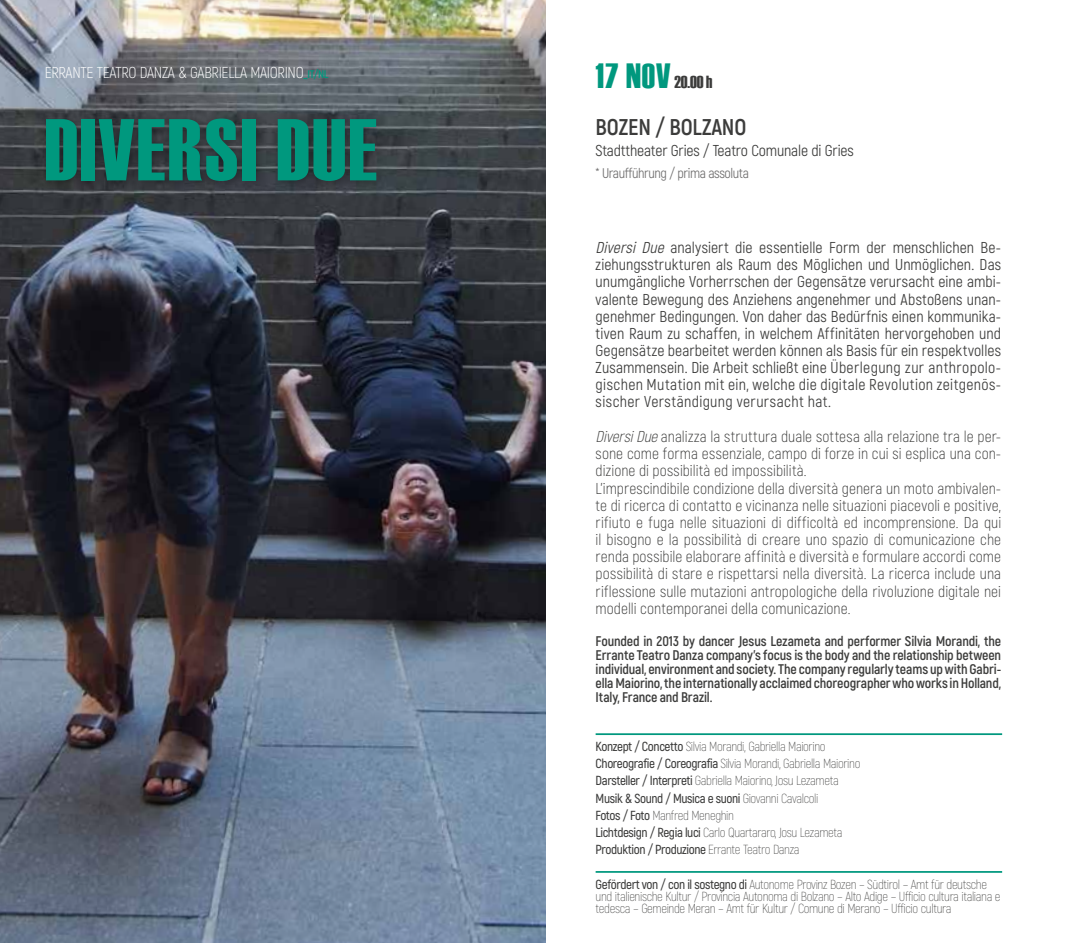
<style>
.page{position:relative;width:1092px;height:943px;background:#fff}
.page>*{position:absolute;margin:0;border:0;box-sizing:border-box;transform-origin:0 0}
.t1{font:87.5px "Haettenschweiler";letter-spacing:.025em;color:#00987e}
.t2{font:700 22.75px "Akrobat";letter-spacing:-.01em;color:#3c3c3b}
.t3{font:17.5px "Haettenschweiler";color:#3c3c3b}
.t4{font:300 15.75px/17.2px "Akrobat";letter-spacing:.005em;color:#3c3c3b}
.t5{font:15.75px/17.2px "Akrobat";letter-spacing:.02em;color:#3c3c3b;text-align:justify}
.t6{font:300 15.75px "Akrobat";letter-spacing:-.02em;color:#fff}
.t7{font:15.75px "Akrobat";letter-spacing:-.01em;color:#3c3c3b}
.t8{font:700 14px/14px "Akrobat";letter-spacing:-.015em;color:#3c3c3b;text-align:justify}
.t9{font:14px "Akrobat";letter-spacing:-.03em;color:#706f6f}
.t10{font:200 13.12px/17.2px "Akrobat";letter-spacing:-.03em;color:#3c3c3b}
.s1{font-weight:700;font-size:11.03px;color:#00987e}
.s2{font-size:35px;color:#00987e}
.s3{font-style:italic}
.s4{font-weight:600}
</style>
<div class="page">
<img style="left:0;top:0;width:546px;height:943px">
<div style="left:37px;top:109px;width:351px;height:84px;background:#000;opacity:.4"></div>
<hr style="left:595px;top:733px;width:407px;height:2px;background:#00987e">
<hr style="left:595px;top:871px;width:407px;height:1px;background:#00987e">
<p class="t6" style="left:45px;top:63px;width:285px">ERRANTE TEATRO DANZA &amp; GABRIELLA MAIORINO<span class="s1">_IT/NL</span></p>
<h1 class="t1" style="left:45px;top:90px;width:334px">DIVERSI DUE</h1>
<p class="t3" style="left:595px;top:70px;width:118px"><span class="s2">17 NOV</span> 20.00 h</p>
<h2 class="t2" style="left:595px;top:113px;width:152px">BOZEN / BOLZANO</h2>
<p class="t7" style="left:595px;top:141px;width:260px">Stadttheater Gries / Teatro Comunale di Gries</p>
<p class="t9" style="left:595px;top:164px;width:155px">* Uraufführung / prima assoluta</p>
<p class="t5" style="left:595px;top:239px;width:407px"><span class="s3">Diversi Due</span> analysiert die essentielle Form der menschlichen Be&shy;ziehungsstrukturen als Raum des Möglichen und Unmöglichen. Das unumgängliche Vorherrschen der Gegensätze verursacht eine ambi&shy;valente Bewegung des Anziehens angenehmer und Abstoßens unan&shy;genehmer Bedingungen. Von daher das Bedürfnis einen kommunika&shy;tiven Raum zu schaffen, in welchem Affinitäten hervorgehoben und Gegensätze bearbeitet werden können als Basis für ein respektvolles Zusammensein. Die Arbeit schließt eine Überlegung zur anthropolo&shy;gischen Mutation mit ein, welche die digitale Revolution zeitgenös&shy;sischer Verständigung verursacht hat.</p>
<p class="t4" style="left:595px;top:428px;width:407px"><span class="s3">DiversiDue</span>analizza la struttura duale sottesa alla relazione tra le per&shy;sone come forma essenziale, campo di forze in cui si esplica una con&shy;dizione di possibilità ed impossibilità.<br>L’imprescindibile condizione della diversità genera un moto ambivalen&shy;te di ricerca di contatto e vicinanza nelle situazioni piacevoli e positive, rifiuto e fuga nelle situazioni di difficoltà ed incomprensione. Da qui il bisogno e la possibilità di creare uno spazio di comunicazione che renda possibile elaborare affinità e diversità e formulare accordi come possibilità di stare e rispettarsi nella diversità. La ricerca include una riflessione sulle mutazioni antropologiche della rivoluzione digitale nei modelli contemporanei della comunicazione.</p>
<p class="t8" style="left:595px;top:633px;width:407px">Founded in 2013 by dancer Jesus Lezameta and performer Silvia Morandi, the Errante Teatro Danza company’s focus is the body and the relationship between individual, environment and society. The company regularly teams up with Gabri&shy;ella Maiorino, the internationally acclaimed choreographer who works in Holland, Italy, France and Brazil.</p>
<p class="t10" style="left:595px;top:737px;width:266px"><span class="s4">Konzept / Concetto</span> Silvia Morandi, Gabriella Maiorino <span class="s4">Choreografie / Coreografia</span> Silvia Morandi, Gabriella Maiorino <span class="s4">Darsteller / Interpreti</span> Gabriella Maiorino, Josu Lezameta <span class="s4">Musik &amp; Sound / Musica e suoni</span> Giovanni Cavalcoli<br><span class="s4">Fotos / Foto</span> Manfred Meneghin<br><span class="s4">Lichtdesign / Regia luci</span> Carlo Quartararo, Josu Lezameta <span class="s4">Produktion / Produzione</span> Errante Teatro Danza</p>
<p class="t10" style="left:595px;top:877px;width:406px;line-height:12.2px"><span class="s4">Gefördert von / con il sostegno di</span> Autonome Provinz Bozen – Südtirol – Amt für deutsche und italienische Kultur / Provincia Autonoma di Bolzano – Alto Adige – Ufficio cultura italiana e tedesca – Gemeinde Meran – Amt für Kultur / Comune di Merano – Ufficio cultura</p>
</div>
